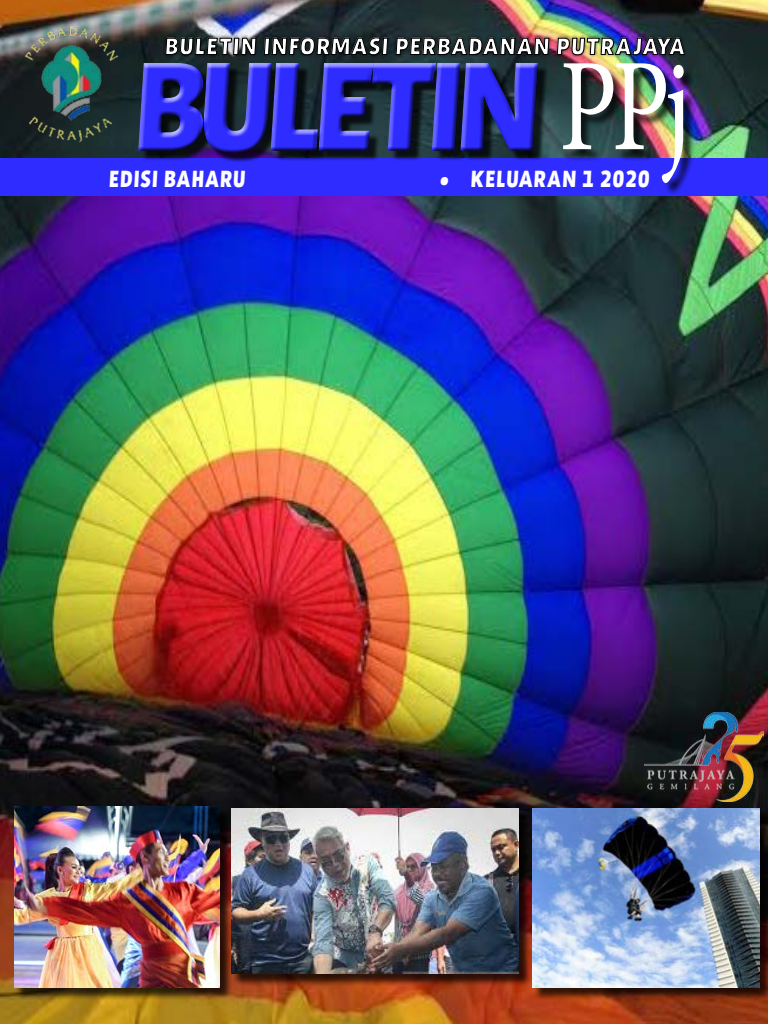
<style>
.page{position:relative;width:768px;height:1024px;background:#fff}
.page>*{position:absolute;margin:0;border:0;box-sizing:border-box;transform-origin:0 0}
.t1{font:italic 800 129.8px "Caput";letter-spacing:-.05em;color:#2e2cff;scale:.94 1}
.t2{font:italic 800 24px "Caput";letter-spacing:.07em;color:#fff;scale:.94 1}
.t3{font:italic 800 24px "Caput";letter-spacing:.07em;color:#fff;scale:.83 1}
.s1{font-family:"Minion Pro";font-weight:400;font-style:normal;font-size:132px;color:#fff}
</style>
<div class="page">
<img style="left:0;top:0;width:768px;height:1024px">
<div style="left:0;top:158px;width:768px;height:38px;background:#2e2cff"></div>
<div style="left:163px;top:33px;width:525px;height:25px;background:#000;opacity:.75"></div>
<svg style="left:165px;top:38px;width:91px;height:17px;background:#1e2425"></svg>
<svg style="left:264px;top:37px;width:124px;height:18px;background:#0a1012"></svg>
<svg style="left:396px;top:38px;width:153px;height:17px;background:#131518"></svg>
<img style="left:557px;top:38px;width:128px;height:17px">
<div style="left:142px;top:65px;width:406px;height:97px;background:#000;opacity:.75"></div>
<div style="left:133px;top:58px;width:409px;height:96px;background:#fff;opacity:.75"></div>
<div style="left:134px;top:60px;width:409px;height:98px;background:#000;opacity:.75"></div>
<img style="left:12px;top:18px;width:122px;height:136px">
<div style="left:565px;top:65px;width:131px;height:130px;background:#000;opacity:.75"></div>
<div style="left:16px;top:808px;width:217px;height:193px;background:#000;opacity:.75"></div>
<img style="left:14px;top:806px;width:206px;height:182px">
<div style="left:233px;top:810px;width:299px;height:177px;background:#000;opacity:.75"></div>
<img style="left:231px;top:808px;width:288px;height:166px">
<div style="left:534px;top:810px;width:234px;height:191px;background:#000;opacity:.75"></div>
<img style="left:532px;top:808px;width:228px;height:180px">
<img style="left:644px;top:712px;width:119px;height:90px">
<p class="t2" style="left:165px;top:30px;width:554px">BULETIN INFORMASI PERBADANAN PUTRAJAYA</p>
<h1 class="t1" style="left:134px;top:20px;width:594px">BULETIN <span class="s1">PPj</span></h1>
<p class="t3" style="left:109px;top:163px;width:166px">EDISI BAHARU</p>
<p class="t3" style="left:439px;top:163px;width:254px">• KELUARAN 1 2020</p>
</div>
